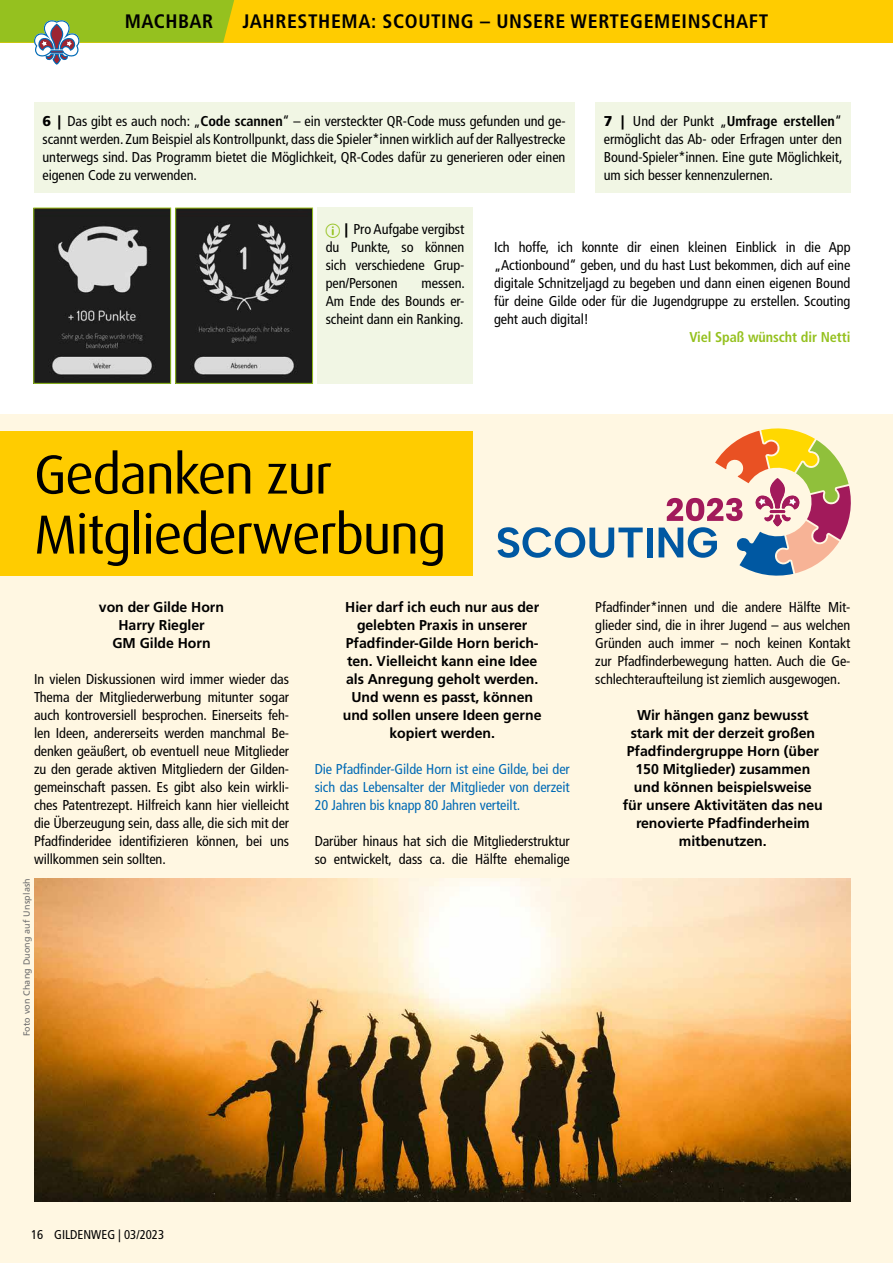
<style>
.page{position:relative;width:893px;height:1263px;background:#fff}
.page>*{position:absolute;margin:0;border:0;box-sizing:border-box;transform-origin:0 0}
.t1{font:55.05px/60px "Dax Pro";letter-spacing:-.03em;color:#000}
.t2{font:700 condensed 19.5px "Frutiger LT Pro";letter-spacing:.03em;color:#000}
.t3{font:condensed 14.25px/18px "Frutiger LT Pro";letter-spacing:-.005em;color:#000;text-align:justify}
.t4{font:700 14.25px/18px "Frutiger LT Pro";letter-spacing:-.005em;color:#000;text-align:center}
.t5{font:condensed 14.25px/18px "Frutiger LT Pro";letter-spacing:-.005em;color:#006ab5;text-align:justify}
.t6{font:700 condensed 14.25px "Frutiger LT Pro";letter-spacing:-.005em;color:#95c11f}
.t7{font:condensed 12.75px "Frutiger LT Pro";color:#000}
.t8{font:9px "Frutiger LT Pro";letter-spacing:.015em;color:#706f6f}
.s1{font-weight:900;font-stretch:normal}
.s2{font-weight:700}
</style>
<div class="page">
<hr style="left:892px;top:43px;width:1px;height:1220px;background:#fff7e2">
<div style="left:0;top:415px;width:893px;height:848px;background:#fff7e2"></div>
<div style="left:0;top:431px;width:473px;height:145px;background:#fc0"></div>
<div style="left:0;top:0;width:893px;height:43px;background:#fc0"></div>
<svg style="left:0;top:0;width:234px;height:65px"></svg>
<svg style="left:497px;top:527px;width:146px;height:31px"></svg>
<div style="left:647px;top:527px;width:6px;height:30px;background:#0058a2"></div>
<svg style="left:659px;top:428px;width:192px;height:148px"></svg>
<div style="left:34px;top:102px;width:540px;height:91px;background:#f1f6e4"></div>
<div style="left:595px;top:102px;width:255px;height:91px;background:#f1f6e4"></div>
<div style="left:317px;top:208px;width:156px;height:176px;background:#f1f6e4"></div>
<img style="left:177px;top:210px;width:134px;height:172px">
<div style="left:175px;top:208px;width:138px;height:176px;border:1px solid #95c11f"></div>
<img style="left:35px;top:210px;width:134px;height:172px">
<div style="left:33px;top:208px;width:138px;height:176px;border:1px solid #95c11f"></div>
<img style="left:34px;top:878px;width:816px;height:323px">
<h2 class="t2" style="left:125px;top:10px;width:90px">MACHBAR</h2>
<h2 class="t2" style="left:243px;top:10px;width:527px">JAHRESTHEMA: SCOUTING – UNSERE WERTEGEMEINSCHAFT</h2>
<p class="t3" style="left:43px;top:112px;width:525px"><span class="s1">6 |</span> Das gibt es auch noch: „<span class="s2">Code scannen</span>“ – ein versteckter QR-Code muss gefunden und ge&shy;scannt werden. Zum Beispiel als Kontrollpunkt, dass die Spieler*innen wirklich auf der Rallyestrecke unterwegs sind. Das Programm bietet die Möglichkeit, QR-Codes dafür zu generieren oder einen eigenen Code zu verwenden.</p>
<p class="t3" style="left:604px;top:112px;width:240px"><span class="s1">7 |</span> Und der Punkt „<span class="s2">Umfrage erstellen</span>“ ermöglicht das Ab- oder Erfragen unter den Bound-Spieler*innen. Eine gute Möglichkeit, um sich besser kennenzulernen.</p>
<p class="t3" style="left:326px;top:220px;width:140px;text-indent:19px"><span class="s1">|</span> Pro Aufgabe vergibst du Punkte, so können sich verschiedene Grup&shy;pen/Personen</p>
<p class="t3" style="left:494px;top:238px;width:358px">Ich hoffe, ich konnte dir einen kleinen Einblick in die App „Actionbound“ geben, und du hast Lust bekommen, dich auf eine digitale Schnitzeljagd zu begeben und dann einen eigenen Bound für deine Gilde oder für die Jugendgruppe zu erstellen. Scouting geht auch digital!</p>
<p class="t6" style="left:689px;top:329px;width:163px">Viel Spaß wünscht dir Netti</p>
<p class="t3" style="left:326px;top:274px;width:141px;text-indent:96px">messen.<br>Am Ende des Bounds er&shy;scheint dann ein Ranking.</p>
<h1 class="t1" style="left:34px;top:445px;width:414px">Gedanken zur<br>Mitgliederwerbung</h1>
<p class="t4" style="left:99px;top:598px;width:127px">von der Gilde Horn<br>Harry Riegler<br>GM Gilde Horn</p>
<p class="t3" style="left:34px;top:670px;width:257px">In vielen Diskussionen wird immer wieder das Thema der Mitgliederwerbung mitunter sogar auch kontroversiell besprochen. Einerseits feh&shy;len Ideen, andererseits werden manchmal Be&shy;denken geäußert, ob eventuell neue Mitglieder zu den gerade aktiven Mitgliedern der Gilden&shy;gemeinschaft passen. Es gibt also kein wirkli&shy;ches Patentrezept. Hilfreich kann hier vielleicht die Überzeugung sein, dass alle, die sich mit der Pfadfinderidee identifizieren können, bei uns willkommen sein sollten.</p>
<p class="t4" style="left:343px;top:598px;width:200px">Hier darf ich euch nur aus der gelebten Praxis in unserer<br>Pfadfinder-Gilde Horn berich&shy;ten. Vielleicht kann eine Idee als Anregung geholt werden.<br>Und wenn es passt, können und sollen unsere Ideen gerne kopiert werden.</p>
<p class="t5" style="left:315px;top:760px;width:257px">Die Pfadfinder-Gilde Horn ist eine Gilde, bei der sich das Lebensalter der Mitglieder von derzeit 20 Jahren bis knapp 80 Jahren verteilt.</p>
<p class="t3" style="left:315px;top:832px;width:257px">Darüber hinaus hat sich die Mitgliederstruktur so entwickelt, dass ca. die Hälfte ehemalige</p>
<p class="t8" style="left:21px;top:1036px;width:160px;rotate:-90deg">Foto von Chang Duong auf Unsplash</p>
<p class="t3" style="left:595px;top:598px;width:257px">Pfadfinder*innen und die andere Hälfte Mit&shy;glieder sind, die in ihrer Jugend – aus welchen Gründen auch immer – noch keinen Kontakt zur Pfadfinderbewegung hatten. Auch die Ge&shy;schlechteraufteilung ist ziemlich ausgewogen.</p>
<p class="t4" style="left:623px;top:706px;width:201px">Wir hängen ganz bewusst stark mit der derzeit großen<br>Pfadfindergruppe Horn (über<br>150 Mitglieder) zusammen und können beispielsweise für unsere Aktivitäten das neu renovierte Pfadfinderheim mitbenutzen.</p>
<p class="t7" style="left:31px;top:1227px;width:135px">16 GILDENWEG | 03/2023</p>
</div>
